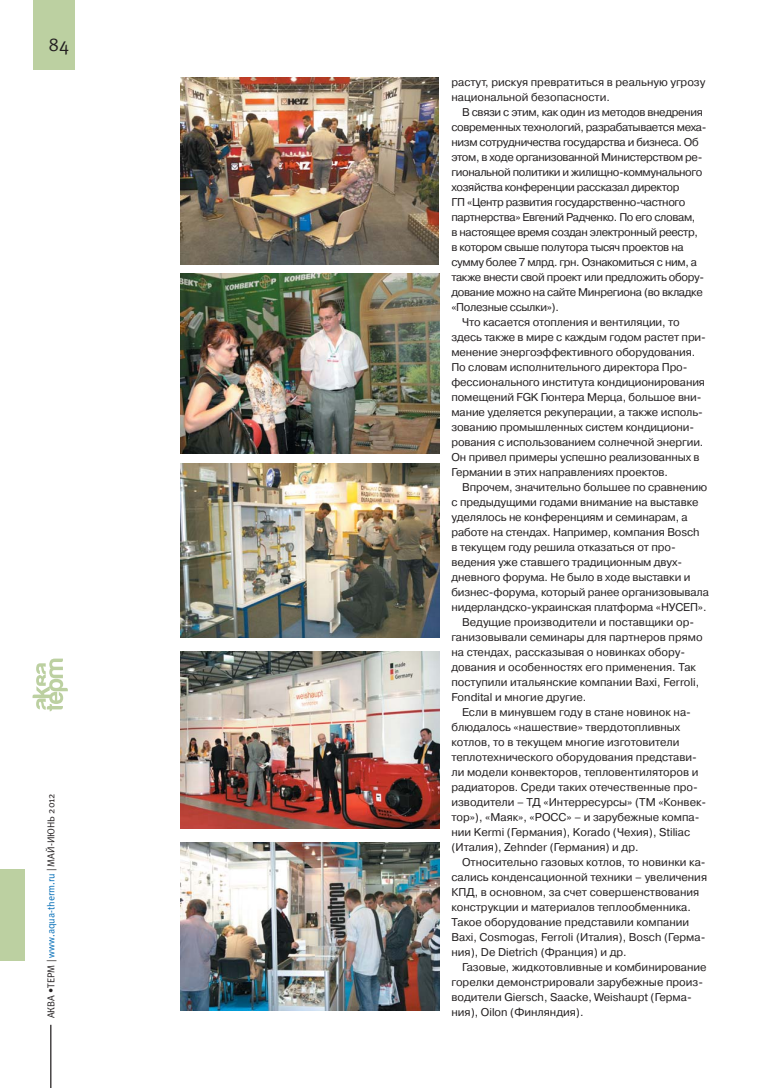
<style>
.page{position:relative;width:780px;height:1088px;background:#fff}
.page>*{position:absolute;margin:0;border:0;box-sizing:border-box;transform-origin:0 0}
.t1{font:18.75px "Meta Normal C";color:#231f20}
.t2{font:11.25px/15px "Pragmatica";letter-spacing:-.01em;color:#231f20}
.t3{font:11.25px "Pragmatica";letter-spacing:-.03em;color:#231f20}
.t4{font:10px "Meta Normal C";color:#231f20}
.s1{color:#006cb7}
</style>
<div class="page">
<div style="left:33px;top:1px;width:41px;height:69px;background:#bcd0a1"></div>
<hr style="left:50px;top:1025px;width:1px;height:63px;background:#231f20">
<div style="left:0;top:870px;width:25px;height:91px;background:#bcd0a1"></div>
<svg style="left:33px;top:658px;width:35px;height:53px"></svg>
<img style="left:180px;top:463px;width:259px;height:175px">
<img style="left:180px;top:652px;width:259px;height:176px">
<img style="left:180px;top:842px;width:259px;height:168px">
<img style="left:180px;top:78px;width:259px;height:187px">
<img style="left:180px;top:273px;width:259px;height:180px">
<h1 class="t1" style="left:49px;top:38px;width:22px">84</h1>
<p class="t4" style="left:47px;top:1018px;width:227px;rotate:-90deg">АКВА •ТЕРМ | <span class="s1">www.aqua-therm.ru</span> | МАЙ-ИЮНЬ 2012</p>
<p class="t2" style="left:451px;top:76px;width:255px">растут, рискуя превратиться в реальную угрозу национальной безопасности.</p>
<p class="t3" style="left:462px;top:108px;width:242px">В связи с этим, как один из методов внедрения</p>
<p class="t3" style="left:451px;top:123px;width:256px">современных технологий, разрабатывается меха-</p>
<p class="t3" style="left:451px;top:138px;width:249px">низм сотрудничества государства и бизнеса. Об</p>
<p class="t3" style="left:451px;top:153px;width:252px">этом, в ходе организованной Министерством ре-</p>
<p class="t3" style="left:451px;top:168px;width:252px">гиональной политики и жилищно-коммунального</p>
<p class="t3" style="left:451px;top:183px;width:229px">хозяйства конференции рассказал директор</p>
<p class="t3" style="left:451px;top:198px;width:235px">ГП «Центр развития государственно-частного</p>
<p class="t3" style="left:451px;top:213px;width:245px">партнерства» Евгений Радченко. По его словам,</p>
<p class="t3" style="left:451px;top:228px;width:248px">в настоящее время создан электронный реестр,</p>
<p class="t3" style="left:451px;top:243px;width:234px">в котором свыше полутора тысяч проектов на</p>
<p class="t3" style="left:451px;top:258px;width:247px">сумму более 7 млрд. грн. Ознакомиться с ним, а</p>
<p class="t3" style="left:451px;top:273px;width:254px">также внести свой проект или предложить обору-</p>
<p class="t3" style="left:451px;top:288px;width:253px">дование можно на сайте Минрегиона (во вкладке</p>
<p class="t3" style="left:451px;top:303px;width:109px">«Полезные ссылки»).</p>
<p class="t2" style="left:462px;top:316px;width:219px">Что касается отопления и вентиляции, то</p>
<p class="t2" style="left:451px;top:331px;width:256px">здесь также в мире с каждым годом растет при-</p>
<p class="t2" style="left:451px;top:346px;width:245px">менение энергоэффективного оборудования.</p>
<p class="t2" style="left:451px;top:361px;width:237px">По словам исполнительного директора Про-</p>
<p class="t2" style="left:451px;top:376px;width:255px">фессионального института кондиционирования</p>
<p class="t2" style="left:451px;top:391px;width:252px">помещений FGK Гюнтера Мерца, большое вни-</p>
<p class="t2" style="left:451px;top:406px;width:253px">мание уделяется рекуперации, а также исполь-</p>
<p class="t2" style="left:451px;top:421px;width:244px">зованию промышленных систем кондициони-</p>
<p class="t2" style="left:451px;top:436px;width:253px">рования с использованием солнечной энергии.</p>
<p class="t2" style="left:451px;top:451px;width:249px">Он привел примеры успешно реализованных в</p>
<p class="t2" style="left:451px;top:466px;width:218px">Германии в этих направлениях проектов.</p>
<p class="t2" style="left:462px;top:481px;width:247px">Впрочем, значительно большее по сравнению</p>
<p class="t2" style="left:451px;top:496px;width:248px">с предыдущими годами внимание на выставке</p>
<p class="t2" style="left:451px;top:511px;width:238px">уделялось не конференциям и семинарам, а</p>
<p class="t2" style="left:451px;top:526px;width:249px">работе на стендах. Например, компания Bosch</p>
<p class="t2" style="left:451px;top:541px;width:226px">в текущем году решила отказаться от про-</p>
<p class="t2" style="left:451px;top:556px;width:232px">ведения уже ставшего традиционным двух-</p>
<p class="t2" style="left:451px;top:571px;width:240px">дневного форума. Не было в ходе выставки и</p>
<p class="t2" style="left:451px;top:586px;width:259px">бизнес-форума, который ранее организовывала</p>
<p class="t2" style="left:451px;top:601px;width:256px">нидерландско-украинская платформа «НУСЕП».</p>
<p class="t2" style="left:462px;top:616px;width:233px">Ведущие производители и поставщики ор-</p>
<p class="t2" style="left:451px;top:631px;width:253px">ганизовывали семинары для партнеров прямо</p>
<p class="t2" style="left:451px;top:646px;width:235px">на стендах, рассказывая о новинках обору-</p>
<p class="t2" style="left:451px;top:661px;width:246px">дования и особенностях его применения. Так</p>
<p class="t2" style="left:451px;top:676px;width:249px">поступили итальянские компании Baxi, Ferroli,</p>
<p class="t2" style="left:451px;top:691px;width:136px">Fondital и многие другие.</p>
<p class="t2" style="left:462px;top:706px;width:230px">Если в минувшем году в стане новинок на-</p>
<p class="t2" style="left:451px;top:721px;width:230px">блюдалось «нашествие» твердотопливных</p>
<p class="t2" style="left:451px;top:736px;width:230px">котлов, то в текущем многие изготовители</p>
<p class="t2" style="left:451px;top:751px;width:247px">теплотехнического оборудования представи-</p>
<p class="t2" style="left:451px;top:766px;width:248px">ли модели конвекторов, тепловентиляторов и</p>
<p class="t2" style="left:451px;top:781px;width:248px">радиаторов. Среди таких отечественные про-</p>
<p class="t2" style="left:451px;top:796px;width:256px">изводители – ТД «Интерресурсы» (ТМ «Конвек-</p>
<p class="t2" style="left:451px;top:811px;width:249px">тор»), «Маяк», «РОСС» – и зарубежные компа-</p>
<p class="t2" style="left:451px;top:826px;width:240px">нии Kermi (Германия), Korado (Чехия), Stiliac</p>
<p class="t2" style="left:451px;top:841px;width:189px">(Италия), Zehnder (Германия) и др.</p>
<p class="t2" style="left:462px;top:856px;width:245px">Относительно газовых котлов, то новинки ка-</p>
<p class="t2" style="left:451px;top:871px;width:257px">сались конденсационной техники – увеличения</p>
<p class="t2" style="left:451px;top:886px;width:249px">КПД, в основном, за счет совершенствования</p>
<p class="t2" style="left:451px;top:901px;width:241px">конструкции и материалов теплообменника.</p>
<p class="t2" style="left:451px;top:916px;width:239px">Такое оборудование представили компании</p>
<p class="t2" style="left:451px;top:931px;width:255px">Baxi, Cosmogas, Ferroli (Италия), Bosch (Герма-</p>
<p class="t2" style="left:451px;top:946px;width:177px">ния), De Dietrich (Франция) и др.</p>
<p class="t2" style="left:462px;top:961px;width:246px">Газовые, жидкотовливные и комбинирование</p>
<p class="t2" style="left:451px;top:976px;width:253px">горелки демонстрировали зарубежные произ-</p>
<p class="t2" style="left:451px;top:991px;width:242px">водители Giersch, Saacke, Weishaupt (Герма-</p>
<p class="t2" style="left:451px;top:1006px;width:134px">ния), Oilon (Финляндия).</p>
</div>
